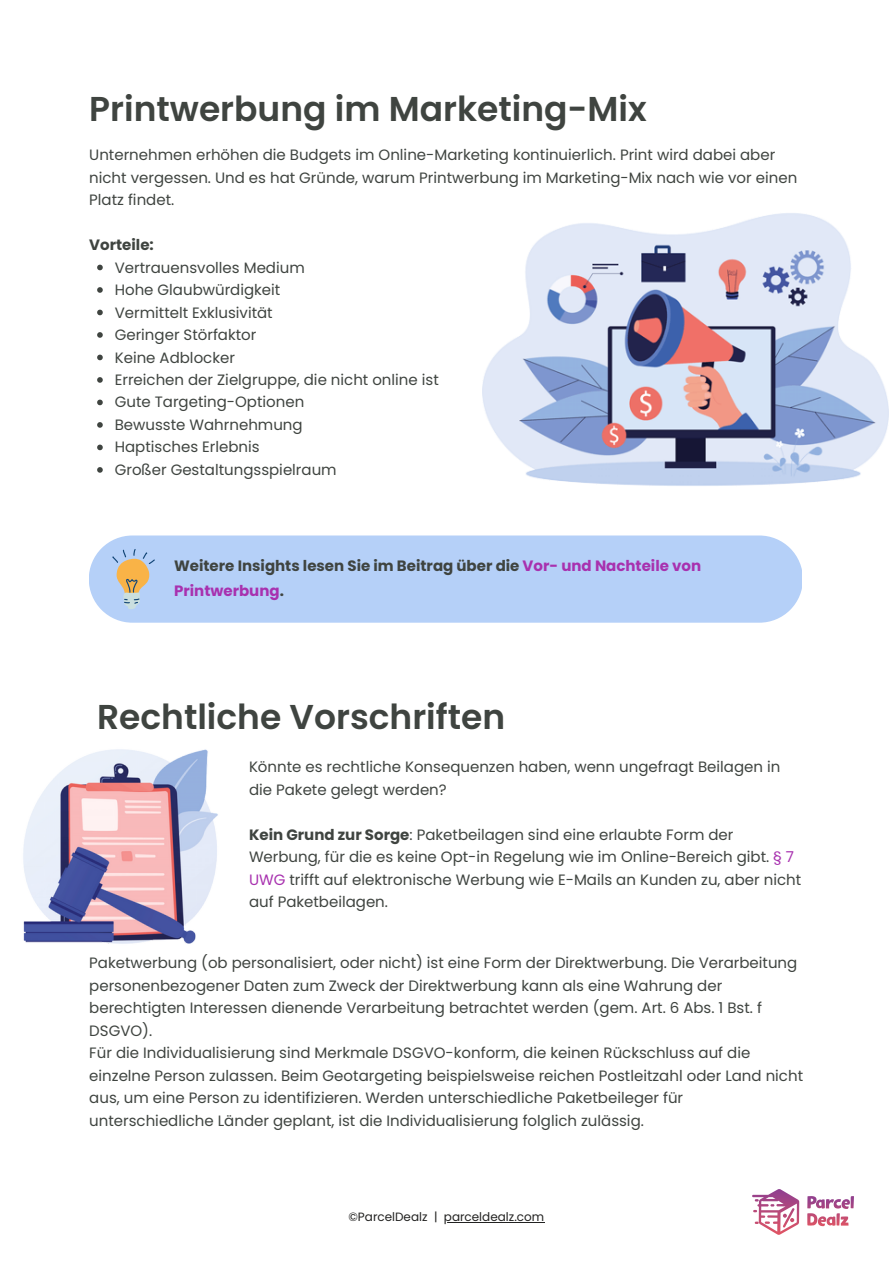
<style>
.page{position:relative;width:893px;height:1264px;background:#fff}
.page>*{position:absolute;margin:0;border:0;box-sizing:border-box;transform-origin:0 0}
.t1{font:600 34.5px "Poppins";color:#3f4440}
.t2{font:15px/22.5px "Poppins";color:#3f4440}
.t3{font:700 15px/24.8px "Poppins";color:#3f4440}
.t4{font:12px "Poppins";color:#222221}
.s1{color:#a831af}
.s2{font-weight:700}
</style>
<div class="page">
<svg style="left:807px;top:1196px;width:46px;height:30px"></svg>
<svg style="left:752px;top:1189px;width:47px;height:45px"></svg>
<img style="left:483px;top:213px;width:405px;height:273px">
<img style="left:23px;top:749px;width:195px;height:195px">
<svg style="left:97px;top:265px;width:6px;height:5px"></svg>
<svg style="left:97px;top:287px;width:6px;height:6px"></svg>
<svg style="left:97px;top:310px;width:6px;height:5px"></svg>
<svg style="left:97px;top:332px;width:6px;height:6px"></svg>
<svg style="left:97px;top:354px;width:6px;height:6px"></svg>
<svg style="left:97px;top:377px;width:6px;height:6px"></svg>
<svg style="left:97px;top:399px;width:6px;height:6px"></svg>
<svg style="left:97px;top:422px;width:6px;height:6px"></svg>
<svg style="left:97px;top:444px;width:6px;height:6px"></svg>
<svg style="left:97px;top:467px;width:6px;height:5px"></svg>
<div style="left:89px;top:535px;width:712px;height:87px;background:#b5d0f8"></div>
<svg style="left:112px;top:548px;width:43px;height:61px;background:#c4c2ba"></svg>
<hr style="left:444px;top:1221px;width:100px;height:1px;background:#222221">
<h1 class="t1" style="left:89px;top:85px;width:559px">Printwerbung im Marketing-Mix</h1>
<p class="t2" style="left:89px;top:144px;width:709px">Unternehmen erhöhen die Budgets im Online-Marketing kontinuierlich. Print wird dabei aber nicht vergessen. Und es hat Gründe, warum Printwerbung im Marketing-Mix nach wie vor einen<br>Platz findet.</p>
<p class="t3" style="left:89px;top:232px;width:66px">Vorteile:</p>
<p class="t2" style="left:115px;top:256px;width:325px">Vertrauensvolles Medium<br>Hohe Glaubwürdigkeit<br>Vermittelt Exklusivität<br>Geringer Störfaktor<br>Keine Adblocker<br>Erreichen der Zielgruppe, die nicht online ist<br>Gute Targeting-Optionen<br>Bewusste Wahrnehmung<br>Haptisches Erlebnis<br>Großer Gestaltungsspielraum</p>
<p class="t3" style="left:174px;top:553px;width:528px">Weitere Insights lesen Sie im Beitrag über die <span class="s1">Vor- und Nachteile von<br>Printwerbung</span>.</p>
<h1 class="t1" style="left:97px;top:692px;width:409px">Rechtliche Vorschriften</h1>
<p class="t2" style="left:249px;top:755px;width:532px">Könnte es rechtliche Konsequenzen haben, wenn ungefragt Beilagen in die Pakete gelegt werden?</p>
<p class="t2" style="left:249px;top:823px;width:553px"><span class="s2">Kein Grund zur Sorge</span>: Paketbeilagen sind eine erlaubte Form der Werbung, für die es keine Opt-in Regelung wie im Online-Bereich gibt. <span class="s1">§ 7<br>UWG</span> trifft auf elektronische Werbung wie E-Mails an Kunden zu, aber nicht auf Paketbeilagen.</p>
<p class="t2" style="left:89px;top:951px;width:715px">Paketwerbung (ob personalisiert, oder nicht) ist eine Form der Direktwerbung. Die Verarbeitung personenbezogener Daten zum Zweck der Direktwerbung kann als eine Wahrung der berechtigten Interessen dienende Verarbeitung betrachtet werden (gem. Art. 6 Abs. 1 Bst. f DSGVO).<br>Für die Individualisierung sind Merkmale DSGVO-konform, die keinen Rückschluss auf die einzelne Person zulassen. Beim Geotargeting beispielsweise reichen Postleitzahl oder Land nicht aus, um eine Person zu identifizieren. Werden unterschiedliche Paketbeileger für unterschiedliche Länder geplant, ist die Individualisierung folglich zulässig.</p>
<p class="t4" style="left:348px;top:1208px;width:197px">©ParcelDealz | parceldealz.com</p>
</div>
